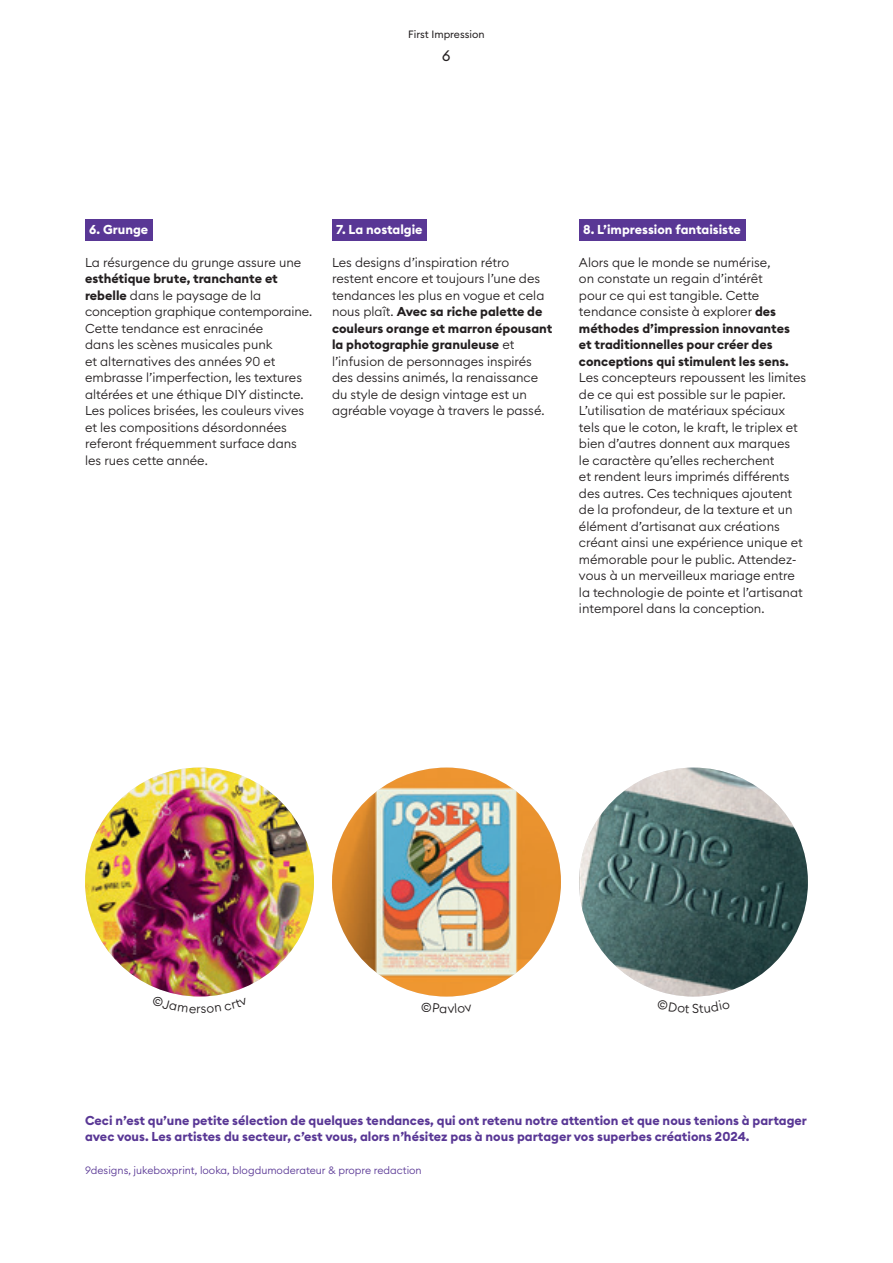
<style>
.page{position:relative;width:893px;height:1263px;background:#fff}
.page>*{position:absolute;margin:0;border:0;box-sizing:border-box;transform-origin:0 0}
.t1{font:15px "Euclid Circular B";color:#231f20}
.t2{font:300 12.75px/16.5px "Euclid Circular B";color:#231f20}
.t3{font:700 12.75px/16.5px "Euclid Circular B";color:#593795}
.t4{font:700 12.75px "Euclid Circular B";color:#fff}
.t5{font:300 10.5px "Euclid Circular B";color:#593795}
.t6{font:10.5px "Euclid Circular B";color:#231f20}
.s1{font-weight:700}
</style>
<div class="page">
<hr style="left:892px;top:680px;width:1px;height:583px;background:#f8a98e">
<div style="left:85px;top:219px;width:68px;height:21px;background:#593795"></div>
<div style="left:332px;top:219px;width:95px;height:21px;background:#593795"></div>
<div style="left:579px;top:219px;width:166px;height:21px;background:#593795"></div>
<img style="left:85px;top:767px;width:229px;height:229px;border-radius:114px">
<img style="left:332px;top:767px;width:229px;height:229px;border-radius:114px">
<img style="left:579px;top:767px;width:229px;height:229px;border-radius:114px">
<svg style="left:181px;top:995px;width:37px;height:2px"></svg>
<p class="t6" style="left:408px;top:28px;width:78px">First Impression</p>
<p class="t1" style="left:442px;top:46px;width:10px">6</p>
<p class="t4" style="left:89px;top:221px;width:60px">6. Grunge</p>
<p class="t2" style="left:85px;top:254px;width:218px">La résurgence du grunge assure une</p>
<p class="t2" style="left:85px;top:270px;width:229px"><span class="s1">esthétique brute, tranchante et rebelle</span> dans le paysage de la conception graphique contemporaine.<br>Cette tendance est enracinée<br>dans les scènes musicales punk<br>et alternatives des années 90 et embrasse l’imperfection, les textures altérées et une éthique DIY distincte.<br>Les polices brisées, les couleurs vives et les compositions désordonnées referont fréquemment surface dans les rues cette année.</p>
<p class="t4" style="left:336px;top:221px;width:88px">7. La nostalgie</p>
<p class="t2" style="left:332px;top:254px;width:222px">Les designs d’inspiration rétro restent encore et toujours l’une des tendances les plus en vogue et cela nous plaît. <span class="s1">Avec sa riche palette de couleurs orange et marron épousant la photographie granuleuse</span> et l’infusion de personnages inspirés des dessins animés, la renaissance du style de design vintage est un agréable voyage à travers le passé.</p>
<p class="t4" style="left:583px;top:221px;width:159px">8. L’impression fantaisiste</p>
<p class="t2" style="left:579px;top:254px;width:212px">Alors que le monde se numérise,<br>on constate un regain d’intérêt pour ce qui est tangible. Cette tendance consiste à explorer <span class="s1">des méthodes d’impression innovantes et traditionnelles pour créer des conceptions qui stimulent les sens.</span></p>
<p class="t2" style="left:579px;top:369px;width:229px">Les concepteurs repoussent les limites de ce qui est possible sur le papier.<br>L’utilisation de matériaux spéciaux tels que le coton, le kraft, le triplex et bien d’autres donnent aux marques<br>le caractère qu’elles recherchent<br>et rendent leurs imprimés différents des autres. Ces techniques ajoutent de la profondeur, de la texture et un élément d’artisanat aux créations créant ainsi une expérience unique et mémorable pour le public. Attendez&shy;vous à un merveilleux mariage entre la technologie de pointe et l’artisanat intemporel dans la conception.</p>
<p class="t3" style="left:85px;top:1112px;width:723px">Ceci n’est qu’une petite sélection de quelques tendances, qui ont retenu notre attention et que nous tenions à partager avec vous. Les artistes du secteur, c’est vous, alors n’hésitez pas à nous partager vos superbes créations 2024.</p>
<p class="t5" style="left:85px;top:1164px;width:338px">9designs, jukeboxprint, looka, blogdumoderateur &amp; propre redaction</p>
</div>
